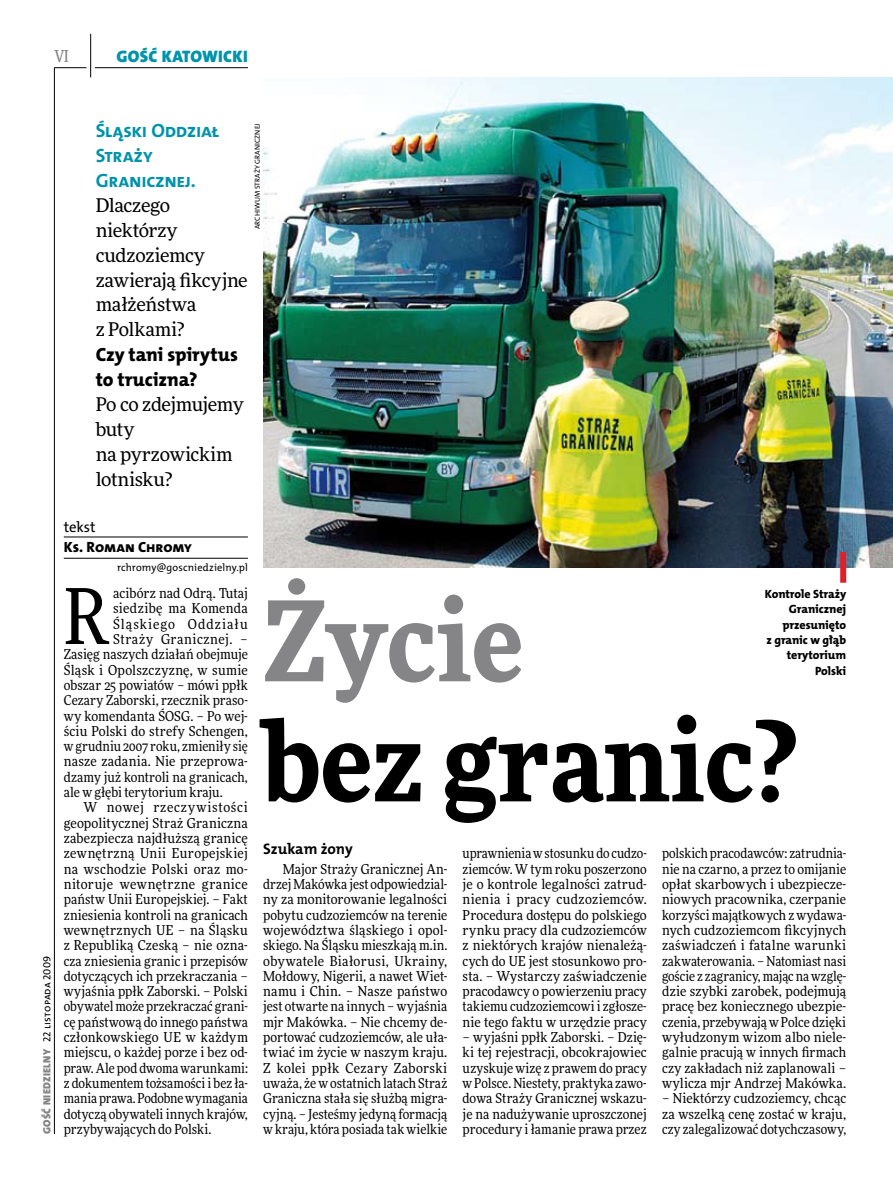
<style>
.page{position:relative;width:893px;height:1191px;background:#fff}
.page>*{position:absolute;margin:0;border:0;box-sizing:border-box;transform-origin:0 0}
.t1{font:900 111px "Freeday Narrow";color:#000}
.t2{font:900 111px "Freeday Narrow";color:#858486}
.t3{font:76.95px "Freeday Narrow News";color:#000}
.t4{font:19.35px/24.9px "The Mix HP7 Bld";letter-spacing:-.02em;color:#0093aa}
.t5{font:19.35px/24.9px "The Mix HP8 Ex Bld";color:#000}
.t6{font:18.9px/24.9px "Freeday News";letter-spacing:-.02em;color:#000}
.t7{font:16.65px "The Mix HP9 Blk";letter-spacing:.02em;color:#0093aa}
.t8{font:500 16.5px "Freeday Narrow";color:#858486;scale:.9 1}
.t9{font:15.3px "The Mix HP7 Bld";color:#000}
.t10{font:14.85px "The Mix HP8 Ex Bld";letter-spacing:-.005em;color:#000}
.t11{font:14.85px "The Mix HP5 Plain";color:#000}
.t12{font:13.65px/15.3px "Freeday Narrow News";letter-spacing:.01em;color:#000;text-align:justify}
.t13{font:13.65px "Freeday Narrow News";letter-spacing:.05em;color:#000}
.t14{font:13.65px "Freeday Narrow News";letter-spacing:.04em;color:#000}
.t15{font:13.65px "Freeday Narrow News";letter-spacing:.075em;color:#000}
.t16{font:12px/15.3px "The Mix HP8 Ex Bld";letter-spacing:-.005em;color:#000;text-align:right}
.t17{font:10.5px "The Mix HP5 Plain";letter-spacing:.015em;color:#000}
.t18{font:7.2px "The Mix HP5 Plain";letter-spacing:.015em;color:#000}
.s1{font-family:"The Mix HP9 Blk";color:#858486}
</style>
<div class="page">
<hr style="left:54px;top:67px;width:1px;height:1067px;background:#000">
<hr style="left:90px;top:34px;width:1px;height:43px;background:#000">
<hr style="left:54px;top:67px;width:32px;height:1px;background:#000">
<hr style="left:95px;top:67px;width:153px;height:1px;background:#000">
<hr style="left:64px;top:537px;width:184px;height:1px;background:#000">
<hr style="left:64px;top:558px;width:184px;height:1px;background:#000">
<img style="left:263px;top:77px;width:630px;height:490px">
<div style="left:840px;top:552px;width:6px;height:31px;background:#df1f2a"></div>
<p class="t8" style="left:54px;top:46px;width:17px">VI</p>
<p class="t7" style="left:117px;top:46px;width:133px">GOŚĆ KATOWICKI</p>
<h3 class="t4" style="left:96px;top:118px;width:125px">Śląski Oddział<br>Straży<br>Granicznej.</h3>
<h3 class="t6" style="left:96px;top:192px;width:154px">Dlaczego niektórzy cudzoziemcy zawierają fikcyjne małżeństwa<br>z Polkami?</h3>
<h3 class="t5" style="left:96px;top:342px;width:144px">Czy tani spirytus to trucizna?</h3>
<h3 class="t6" style="left:96px;top:391px;width:149px">Po co zdejmujemy buty<br>na pyrzowickim lotnisku?</h3>
<p class="t18" style="left:253px;top:229px;width:107px;rotate:-90deg">Archiwum Straży Granicznej</p>
<p class="t17" style="left:40px;top:1134px;width:180px;rotate:-90deg"><span class="s1">GOŚĆ NIEDZIELNY</span> 22 listopada 2009</p>
<p class="t11" style="left:64px;top:517px;width:33px">tekst</p>
<p class="t10" style="left:64px;top:537px;width:130px">Ks. Roman Chromy</p>
<p class="t17" style="left:117px;top:561px;width:132px">rchromy@goscniedzielny.pl</p>
<h2 class="t3" style="left:64px;top:569px;width:46px">R</h2>
<p class="t12" style="left:113px;top:585px;width:136px">acibórz nad Odrą. Tutaj</p>
<p class="t12" style="left:113px;top:600px;width:136px">siedzibę ma Komenda</p>
<p class="t15" style="left:113px;top:615px;width:136px">Śląskiego Oddziału</p>
<p class="t14" style="left:113px;top:630px;width:136px">Straży Granicznej. –</p>
<p class="t12" style="left:64px;top:646px;width:186px">Zasięg naszych działań obejmuje</p>
<p class="t12" style="left:64px;top:662px;width:186px">Śląsk i Opolszczyznę, w sumie</p>
<p class="t12" style="left:64px;top:677px;width:186px">obszar 25 powiatów – mówi ppłk</p>
<p class="t12" style="left:64px;top:692px;width:186px">Cezary Zaborski, rzecznik praso-</p>
<p class="t12" style="left:64px;top:708px;width:186px">wy komendanta ŚOSG. – Po wej-</p>
<p class="t12" style="left:64px;top:723px;width:186px">ściu Polski do strefy Schengen,</p>
<p class="t12" style="left:64px;top:738px;width:186px">w grudniu 2007 roku, zmieniły się</p>
<p class="t12" style="left:64px;top:754px;width:186px">nasze zadania. Nie przeprowa-</p>
<p class="t12" style="left:64px;top:769px;width:186px">dzamy już kontroli na granicach,</p>
<p class="t12" style="left:64px;top:784px;width:160px">ale w głębi terytorium kraju.</p>
<p class="t13" style="left:83px;top:799px;width:166px">W nowej rzeczywistości</p>
<p class="t12" style="left:64px;top:815px;width:186px">geopolitycznej Straż Graniczna</p>
<p class="t12" style="left:64px;top:830px;width:186px">zabezpiecza najdłuższą granicę</p>
<p class="t12" style="left:64px;top:845px;width:186px">zewnętrzną Unii Europejskiej</p>
<p class="t12" style="left:64px;top:861px;width:186px">na wschodzie Polski oraz mo-</p>
<p class="t12" style="left:64px;top:876px;width:186px">nitoruje wewnętrzne granice</p>
<p class="t12" style="left:64px;top:891px;width:186px">państw Unii Europejskiej. – Fakt</p>
<p class="t12" style="left:64px;top:907px;width:186px">zniesienia kontroli na granicach</p>
<p class="t12" style="left:64px;top:922px;width:186px">wewnętrznych UE – na Śląsku</p>
<p class="t12" style="left:64px;top:937px;width:186px">z Republiką Czeską – nie ozna-</p>
<p class="t12" style="left:64px;top:953px;width:186px">cza zniesienia granic i przepisów</p>
<p class="t12" style="left:64px;top:968px;width:186px">dotyczących ich przekraczania –</p>
<p class="t12" style="left:64px;top:983px;width:186px">wyjaśnia ppłk Zaborski. – Polski</p>
<p class="t12" style="left:64px;top:998px;width:186px">obywatel może przekraczać grani-</p>
<p class="t12" style="left:64px;top:1014px;width:186px">cę państwową do innego państwa</p>
<p class="t12" style="left:64px;top:1029px;width:186px">członkowskiego UE w każdym</p>
<p class="t12" style="left:64px;top:1044px;width:186px">miejscu, o każdej porze i bez od-</p>
<p class="t12" style="left:64px;top:1060px;width:186px">praw. Ale pod dwoma warunkami:</p>
<p class="t12" style="left:64px;top:1075px;width:186px">z dokumentem tożsamości i bez ła-</p>
<p class="t12" style="left:64px;top:1090px;width:186px">mania prawa. Podobne wymagania</p>
<p class="t12" style="left:64px;top:1106px;width:186px">dotyczą obywateli innych krajów,</p>
<p class="t12" style="left:64px;top:1121px;width:149px">przybywających do Polski.</p>
<h1 class="t2" style="left:263px;top:569px;width:262px">Życie</h1>
<h1 class="t1" style="left:263px;top:689px;width:536px">bez granic?</h1>
<p class="t16" style="left:765px;top:586px;width:83px">Kontrole Straży<br>Granicznej przesunięto<br>z granic w głąb terytorium<br>Polski</p>
<p class="t9" style="left:263px;top:839px;width:91px">Szukam żony</p>
<p class="t12" style="left:263px;top:861px;width:186px;text-indent:20px">Major Straży Granicznej An&shy;drzej Makówka jest odpowiedzial&shy;ny za monitorowanie legalności pobytu cudzoziemców na terenie województwa śląskiego i opol&shy;skiego. Na Śląsku mieszkają m.in. obywatele Białorusi, Ukrainy, Mołdowy, Nigerii, a nawet Wiet&shy;namu i Chin. – Nasze państwo jest otwarte na innych – wyjaśnia mjr Makówka. – Nie chcemy de&shy;portować cudzoziemców, ale uła&shy;twiać im życie w naszym kraju.<br>Z kolei ppłk Cezary Zaborski uważa, że w ostatnich latach Straż Graniczna stała się służbą migra&shy;cyjną. – Jesteśmy jedyną formacją w kraju, która posiada tak wielkie</p>
<p class="t12" style="left:463px;top:845px;width:186px">uprawnienia w stosunku do cudzo&shy;ziemców. W tym roku poszerzono je o kontrole legalności zatrud&shy;nienia i pracy cudzoziemców.<br>Procedura dostępu do polskiego rynku pracy dla cudzoziemców z niektórych krajów nienależą&shy;cych do UE jest stosunkowo pro&shy;sta. – Wystarczy zaświadczenie pracodawcy o powierzeniu pracy takiemu cudzoziemcowi i zgłosze&shy;nie tego faktu w urzędzie pracy</p>
<p class="t12" style="left:463px;top:1029px;width:186px">– wyjaśni ppłk Zaborski. – Dzię&shy;ki tej rejestracji, obcokrajowiec uzyskuje wizę z prawem do pracy w Polsce. Niestety, praktyka zawo&shy;dowa Straży Granicznej wskazu&shy;je na nadużywanie uproszczonej procedury i łamanie prawa przez</p>
<p class="t12" style="left:662px;top:845px;width:186px">polskich pracodawców: zatrudnia&shy;nie na czarno, a przez to omijanie opłat skarbowych i ubezpiecze&shy;niowych pracownika, czerpanie korzyści majątkowych z wydawa&shy;nych cudzoziemcom fikcyjnych zaświadczeń i fatalne warunki zakwaterowania. – Natomiast nasi goście z zagranicy, mając na wzglę&shy;dzie szybki zarobek, podejmują pracę bez koniecznego ubezpie&shy;czenia, przebywają w Polce dzięki wyłudzonym wizom albo niele&shy;galnie pracują w innych firmach czy zakładach niż zaplanowali – wylicza mjr Andrzej Makówka.</p>
<p class="t12" style="left:662px;top:1090px;width:186px">– Niektórzy cudzoziemcy, chcąc za wszelką cenę zostać w kraju, czy zalegalizować dotychczasowy,</p>
</div>
